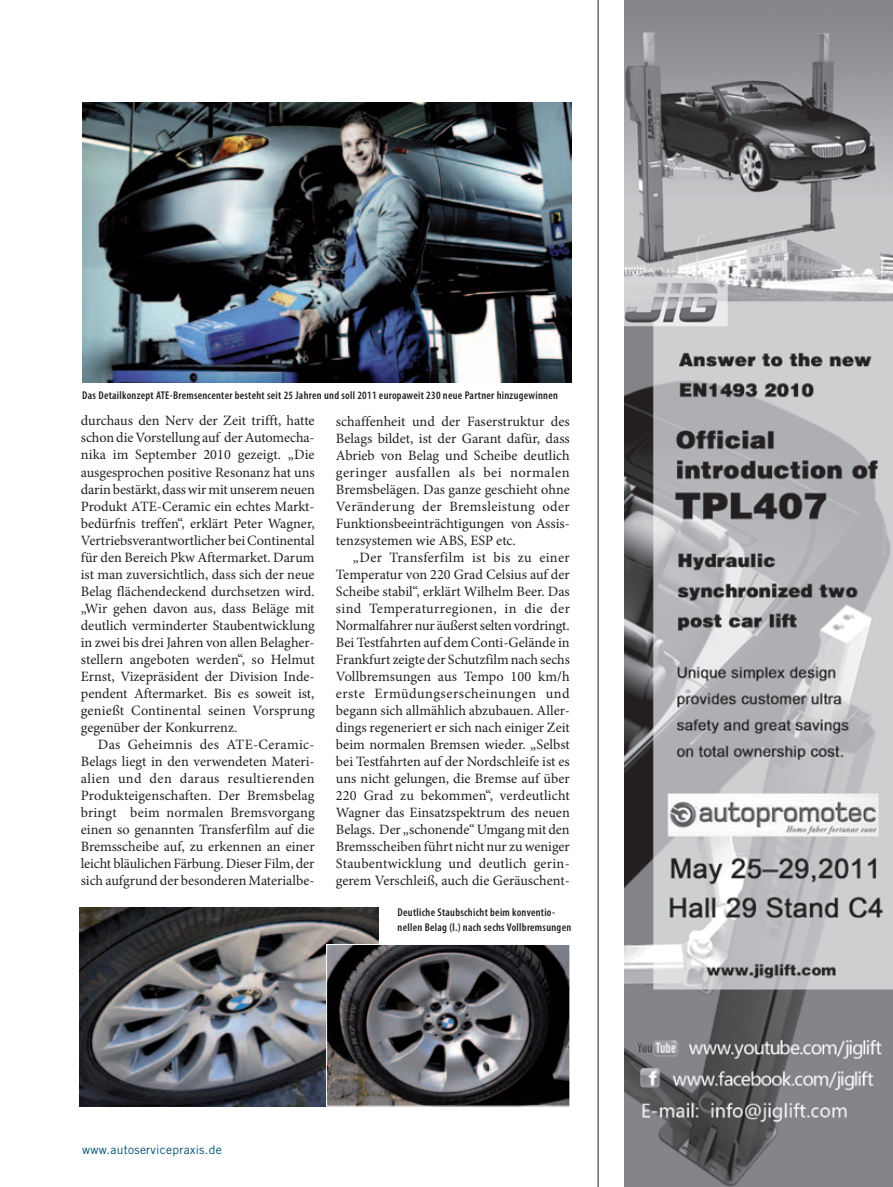
<style>
.page{position:relative;width:893px;height:1187px;background:#fff}
.page>*{position:absolute;margin:0;border:0;box-sizing:border-box;transform-origin:0 0}
.t1{font:14.25px/17px "Minion Pro";color:#231f20;text-align:justify}
.t2{font:12px "Trade Gothic LT Std";letter-spacing:.025em;color:#005274}
.t3{font:600 condensed 11.25px/15px "Myriad Pro";letter-spacing:.025em;color:#231f20}
</style>
<div class="page">
<hr style="left:598px;top:0;width:1px;height:1186px;background:#231f20">
<img style="left:624px;top:0;width:269px;height:1186px">
<img style="left:82px;top:102px;width:489px;height:281px">
<img style="left:80px;top:907px;width:299px;height:199px">
<img style="left:328px;top:946px;width:240px;height:158px">
<div style="left:326px;top:944px;width:244px;height:162px;border:1px solid #fff"></div>
<p class="t3" style="left:82px;top:388px;width:477px">Das Detailkonzept ATE-Bremsencenter besteht seit 25 Jahren und soll 2011 europaweit 230 neue Partner hinzugewinnen</p>
<p class="t1" style="left:81px;top:412px;width:236px">durchaus den Nerv der Zeit trifft, hatte schon die Vorstellung auf der Automecha&shy;nika im September 2010 gezeigt. „Die ausgesprochen positive Resonanz hat uns darin bestärkt, dass wir mit unserem neuen Produkt ATE-Ceramic ein echtes Markt&shy;bedürfnis treffen“, erklärt Peter Wagner, Vertriebsverantwortlicher bei Continental für den Bereich Pkw Aftermarket. Darum ist man zuversichtlich, dass sich der neue Belag flächendeckend durchsetzen wird. „Wir gehen davon aus, dass Beläge mit deutlich verminderter Staubentwicklung in zwei bis drei Jahren von allen Belagher&shy;stellern angeboten werden“, so Helmut Ernst, Vizepräsident der Division Inde&shy;pendent Aftermarket. Bis es soweit ist, genießt Continental seinen Vorsprung gegenüber der Konkurrenz.</p>
<p class="t1" style="left:81px;top:736px;width:235px;text-indent:17px">Das Geheimnis des ATE-Ceramic-Belags liegt in den verwendeten Materi&shy;alien und den daraus resultierenden Produkteigenschaften. Der Bremsbelag bringt beim normalen Bremsvorgang einen so genannten Transferfilm auf die Bremsscheibe auf, zu erkennen an einer leicht bläulichen Färbung. Dieser Film, der sich aufgrund der besonderen Materialbe-</p>
<p class="t1" style="left:336px;top:412px;width:235px">schaffenheit und der Faserstruktur des Belags bildet, ist der Garant dafür, dass Abrieb von Belag und Scheibe deutlich geringer ausfallen als bei normalen Bremsbelägen. Das ganze geschieht ohne Veränderung der Bremsleistung oder Funktionsbeeinträchtigungen von Assis&shy;tenzsystemen wie ABS, ESP etc.</p>
<p class="t1" style="left:336px;top:548px;width:236px;text-indent:17px">„Der Transferfilm ist bis zu einer Temperatur von 220 Grad Celsius auf der Scheibe stabil“, erklärt Wilhelm Beer. Das sind Temperaturregionen, in die der Normalfahrer nur äußerst selten vordringt.<br>Bei Testfahrten auf dem Conti-Gelände in Frankfurt zeigte der Schutzfilm nach sechs Vollbremsungen aus Tempo 100 km/h erste Ermüdungserscheinungen und begann sich allmählich abzubauen. Aller&shy;dings regeneriert er sich nach einiger Zeit beim normalen Bremsen wieder. „Selbst bei Testfahrten auf der Nordschleife ist es uns nicht gelungen, die Bremse auf über 220 Grad zu bekommen“, verdeutlicht Wagner das Einsatzspektrum des neuen Belags. Der „schonende“ Umgang mit den Bremsscheiben führt nicht nur zu weniger Staubentwicklung und deutlich gerin&shy;gerem Verschleiß, auch die Geräuschent-</p>
<p class="t3" style="left:398px;top:904px;width:175px">Deutliche Staubschicht beim konventio&shy;nellen Belag (l.) nach sechs Vollbremsungen</p>
<p class="t2" style="left:82px;top:1141px;width:141px">www.autoservicepraxis.de</p>
</div>
